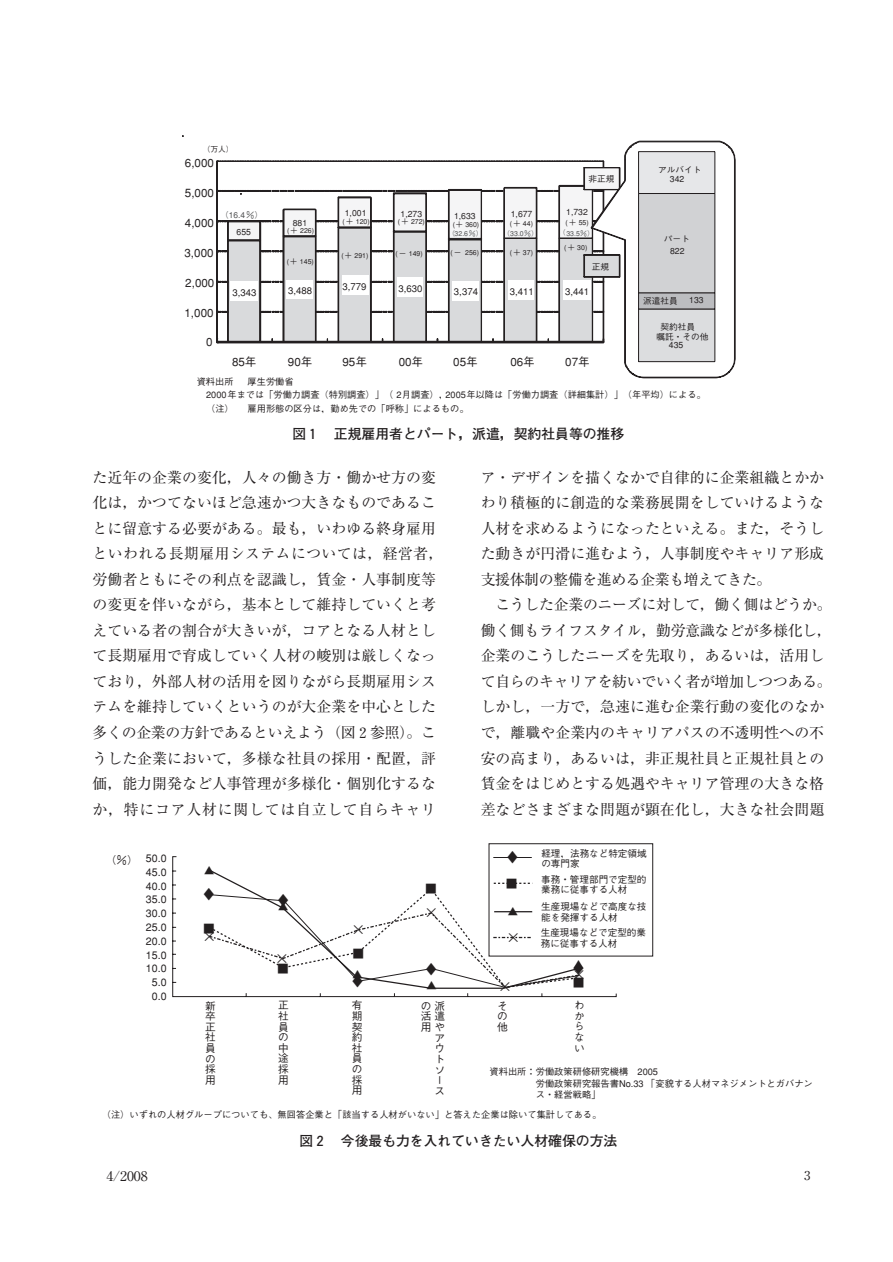
<style>
.page{position:relative;width:893px;height:1262px;background:#fff}
.page>*{position:absolute;margin:0;border:0;box-sizing:border-box;transform-origin:0 0}
.t1{font:14.85px/25.5px "Ryumin";letter-spacing:.005em;color:#231f20}
.t2{font:700 13.8px "Futo Go B101";color:#231f20}
.t3{font:13.8px "Ryumin";color:#231f20}
.t4{font:500 12.75px "Gothic BBB";color:#231f20;scale:.8 1}
.t5{font:12.75px "Ryumin";color:#231f20}
.t6{font:500 11.7px/8.7px "Gothic BBB";color:#231f20}
.t7{font:500 11.55px "Gothic BBB";color:#231f20}
.t8{font:500 10.65px/10.6px "Gothic BBB";color:#231f20;text-align:justify}
.t9{font:500 9.6px/10.6px "Gothic BBB";color:#231f20}
.t10{font:500 9.3px/11.7px "Gothic BBB";color:#231f20}
.t11{font:500 9.15px/12.5px "Gothic BBB";color:#231f20}
.t12{font:500 8.55px/9.8px "Gothic BBB";color:#231f20}
.t13{font:500 8.4px "Gothic BBB";color:#4d4e4f}
.t14{font:500 7.65px "Gothic BBB";color:#231f20}
.t15{font:500 6.9px "Gothic BBB";color:#231f20}
.t16{font:500 6.9px "Gothic BBB";color:#4d4e4f}
</style>
<div class="page">
<svg style="left:216px;top:140px;width:520px;height:239px"></svg>
<div style="left:638px;top:193px;width:76px;height:100px;background:#d1d2d4"></div>
<hr style="left:714px;top:193px;width:1px;height:100px;background:#231f20">
<hr style="left:638px;top:292px;width:76px;height:1px;background:#231f20">
<hr style="left:638px;top:193px;width:1px;height:100px;background:#231f20">
<div style="left:638px;top:152px;width:76px;height:41px;background:#e6e7e9"></div>
<hr style="left:638px;top:151px;width:76px;height:1px;background:#231f20">
<hr style="left:714px;top:152px;width:1px;height:41px;background:#231f20">
<hr style="left:638px;top:193px;width:76px;height:1px;background:#231f20">
<hr style="left:638px;top:152px;width:1px;height:41px;background:#231f20">
<svg style="left:172px;top:843px;width:481px;height:154px"></svg>
<svg style="left:206px;top:867px;width:373px;height:122px"></svg>
<svg style="left:207px;top:882px;width:373px;height:106px"></svg>
<hr style="left:494px;top:911px;width:38px;height:1px;background:#231f20">
<hr style="left:493px;top:857px;width:38px;height:1px;background:#231f20">
<p class="t14" style="left:203px;top:147px;width:32px">（万人）</p>
<p class="t7" style="left:185px;top:158px;width:31px">6,000</p>
<p class="t7" style="left:185px;top:188px;width:31px">5,000</p>
<p class="t7" style="left:185px;top:218px;width:31px">4,000</p>
<p class="t7" style="left:184px;top:248px;width:31px">3,000</p>
<p class="t7" style="left:185px;top:278px;width:31px">2,000</p>
<p class="t7" style="left:184px;top:308px;width:31px">1,000</p>
<p class="t7" style="left:206px;top:337px;width:8px">0</p>
<p class="t13" style="left:221px;top:212px;width:44px">（16.4％）</p>
<p class="t12" style="left:236px;top:228px;width:16px">655</p>
<p class="t12" style="left:588px;top:175px;width:27px">非正規</p>
<p class="t12" style="left:293px;top:219px;width:16px">881</p>
<p class="t15" style="left:287px;top:228px;width:29px">( ＋ 226)</p>
<p class="t12" style="left:345px;top:209px;width:23px">1,001</p>
<p class="t12" style="left:400px;top:210px;width:23px">1,273</p>
<p class="t12" style="left:454px;top:212px;width:23px">1,633</p>
<p class="t12" style="left:511px;top:210px;width:23px">1,677</p>
<p class="t12" style="left:566px;top:208px;width:23px">1,732</p>
<p class="t15" style="left:342px;top:218px;width:29px">( ＋ 120)</p>
<p class="t15" style="left:398px;top:219px;width:29px">( ＋ 272)</p>
<p class="t15" style="left:452px;top:221px;width:28px">(＋ 360)</p>
<p class="t15" style="left:510px;top:221px;width:25px">(＋ 44)</p>
<p class="t15" style="left:565px;top:220px;width:25px">(＋ 55)</p>
<p class="t16" style="left:503px;top:230px;width:36px">（33.0％）</p>
<p class="t16" style="left:559px;top:230px;width:37px">（33.5％）</p>
<p class="t16" style="left:448px;top:230px;width:36px">（32.6％）</p>
<p class="t15" style="left:287px;top:258px;width:29px">( ＋ 145)</p>
<p class="t15" style="left:341px;top:253px;width:29px">( ＋ 291)</p>
<p class="t15" style="left:395px;top:251px;width:29px">( － 149)</p>
<p class="t15" style="left:450px;top:250px;width:30px">( － 256)</p>
<p class="t15" style="left:510px;top:249px;width:25px">(＋ 37)</p>
<p class="t15" style="left:564px;top:245px;width:25px">(＋ 30)</p>
<p class="t12" style="left:591px;top:263px;width:19px">正規</p>
<p class="t9" style="left:232px;top:288px;width:26px">3,343</p>
<p class="t9" style="left:288px;top:286px;width:26px">3,488</p>
<p class="t9" style="left:342px;top:282px;width:26px">3,779</p>
<p class="t9" style="left:398px;top:284px;width:26px">3,630</p>
<p class="t9" style="left:454px;top:288px;width:26px">3,374</p>
<p class="t9" style="left:510px;top:287px;width:26px">3,411</p>
<p class="t9" style="left:565px;top:287px;width:26px">3,441</p>
<p class="t7" style="left:232px;top:357px;width:26px">85年</p>
<p class="t7" style="left:288px;top:357px;width:26px">90年</p>
<p class="t7" style="left:342px;top:357px;width:26px">95年</p>
<p class="t7" style="left:399px;top:357px;width:26px">00年</p>
<p class="t7" style="left:453px;top:357px;width:26px">05年</p>
<p class="t7" style="left:510px;top:357px;width:26px">06年</p>
<p class="t7" style="left:565px;top:357px;width:26px">07年</p>
<p class="t12" style="left:670px;top:166px;width:33px;text-indent:-12px">アルバイト<br>342</p>
<p class="t12" style="left:664px;top:234px;width:27px;line-height:11.4px;text-align:center">パート<br>822</p>
<p class="t12" style="left:643px;top:297px;width:36px">派遣社員</p>
<p class="t12" style="left:689px;top:296px;width:16px">133</p>
<p class="t12" style="left:656px;top:323px;width:53px;text-indent:4px">契約社員<br>嘱託・その他</p>
<p class="t12" style="left:669px;top:341px;width:16px">435</p>
<p class="t11" style="left:206px;top:377px;width:501px;text-indent:41px">厚生労働省<br>2000年までは「労働力調査（特別調査）」（ 2月調査），2005年以降は「労働力調査（詳細集計）」（年平均）による。</p>
<p class="t11" style="left:206px;top:403px;width:29px">（注）</p>
<p class="t11" style="left:247px;top:403px;width:222px">雇用形態の区分は，勤め先での「呼称」によるもの。</p>
<p class="t11" style="left:197px;top:377px;width:38px">資料出所</p>
<p class="t2" style="left:292px;top:428px;width:333px">図１　正規雇用者とパート，派遣，契約社員等の推移</p>
<p class="t1" style="left:92px;top:466px;width:352px">た近年の企業の変化，人々の働き方・働かせ方の変化は，かつてないほど急速かつ大きなものであることに留意する必要がある。最も，いわゆる終身雇用といわれる長期雇用システムについては，経営者，労働者ともにその利点を認識し，賃金・人事制度等の変更を伴いながら，基本として維持していくと考えている者の割合が大きいが，コアとなる人材として長期雇用で育成していく人材の峻別は厳しくなっており，外部人材の活用を図りながら長期雇用システムを維持していくというのが大企業を中心とした多くの企業の方針であるといえよう（図２参照）。こうした企業において，多様な社員の採用・配置，評価，能力開発など人事管理が多様化・個別化するなか，特にコア人材に関しては自立して自らキャリ</p>
<p class="t1" style="left:480px;top:466px;width:345px;text-align:justify">ア・デザインを描くなかで自律的に企業組織とかかわり積極的に創造的な業務展開をしていけるような人材を求めるようになったといえる。また，そうした動きが円滑に進むよう，人事制度やキャリア形成支援体制の整備を進める企業も増えてきた。</p>
<p class="t1" style="left:480px;top:594px;width:352px;text-indent:15px">こうした企業のニーズに対して，働く側はどうか。働く側もライフスタイル，勤労意識などが多様化し，企業のこうしたニーズを先取り，あるいは，活用して自らのキャリアを紡いでいく者が増加しつつある。しかし，一方で，急速に進む企業行動の変化のなかで，離職や企業内のキャリアパスの不透明性への不安の高まり，あるいは，非正規社員と正規社員との賃金をはじめとする処遇やキャリア管理の大きな格差などさまざまな問題が顕在化し，大きな社会問題</p>
<p class="t9" style="left:541px;top:849px;width:107px">経理，法務など特定領域の専門家</p>
<p class="t9" style="left:541px;top:875px;width:107px">事務・管理部門で定型的業務に従事する人材</p>
<p class="t9" style="left:541px;top:902px;width:107px">生産現場などで高度な技能を発揮する人材</p>
<p class="t9" style="left:541px;top:928px;width:107px">生産現場などで定型的業務に従事する人材</p>
<p class="t8" style="left:146px;top:854px;width:22px">50.0</p>
<p class="t4" style="left:507px;top:852px;width:14px">◆</p>
<p class="t8" style="left:146px;top:866px;width:22px;line-height:13.8px;text-align:center">45.0<br>40.0<br>35.0<br>30.0<br>25.0<br>20.0<br>15.0<br>10.0<br>5.0<br>0.0</p>
<p class="t8" style="left:106px;top:855px;width:33px">（％）</p>
<p class="t4" style="left:204px;top:865px;width:14px">▲</p>
<p class="t6" style="left:506px;top:881px;width:13px">■</p>
<p class="t4" style="left:508px;top:906px;width:14px">▲</p>
<p class="t6" style="left:425px;top:885px;width:13px">■</p>
<p class="t4" style="left:204px;top:890px;width:14px">◆</p>
<p class="t4" style="left:278px;top:895px;width:14px">◆</p>
<p class="t4" style="left:278px;top:901px;width:14px">▲</p>
<p class="t6" style="left:425px;top:909px;width:13px">×</p>
<p class="t6" style="left:203px;top:925px;width:13px">■ ×</p>
<p class="t6" style="left:352px;top:926px;width:13px">×</p>
<p class="t6" style="left:507px;top:934px;width:13px">×</p>
<p class="t6" style="left:352px;top:950px;width:13px">■</p>
<p class="t6" style="left:276px;top:955px;width:13px">×</p>
<p class="t4" style="left:573px;top:961px;width:14px">◆▲</p>
<p class="t4" style="left:426px;top:964px;width:14px">◆</p>
<p class="t6" style="left:277px;top:965px;width:13px">■</p>
<p class="t6" style="left:573px;top:972px;width:13px">×</p>
<p class="t6" style="left:572px;top:979px;width:13px">■</p>
<p class="t4" style="left:352px;top:969px;width:14px">▲</p>
<p class="t4" style="left:352px;top:976px;width:14px">◆</p>
<p class="t4" style="left:426px;top:980px;width:14px">▲</p>
<p class="t6" style="left:499px;top:983px;width:13px">×</p>
<p class="t8" style="left:205px;top:1001px;width:12px">新卒正社員の採用</p>
<p class="t8" style="left:278px;top:1001px;width:12px">正社員の中途採用</p>
<p class="t8" style="left:352px;top:1001px;width:12px">有期契約社員の採用</p>
<p class="t8" style="left:421px;top:1001px;width:26px;text-align:right">の派活遣用やア<br>ウ<br>ト<br>ソ<br>ー<br>ス</p>
<p class="t8" style="left:497px;top:1001px;width:12px">その他</p>
<p class="t8" style="left:574px;top:1001px;width:12px">わからない</p>
<p class="t10" style="left:535px;top:1067px;width:278px;text-indent:-46px">資料出所：労働政策研修研究機構　2005<br>労働政策研究報告書No.33 「変貌する人材マネジメントとガバナンス・経営戦略」</p>
<p class="t10" style="left:102px;top:1110px;width:501px">（注）いずれの人材グループについても、無回答企業と「該当する人材がいない」と答えた企業は除いて集計してある。</p>
<p class="t2" style="left:299px;top:1135px;width:319px">図２　今後最も力を入れていきたい人材確保の方法</p>
<p class="t3" style="left:106px;top:1171px;width:43px">4/2008</p>
<p class="t5" style="left:804px;top:1171px;width:8px">3</p>
</div>
